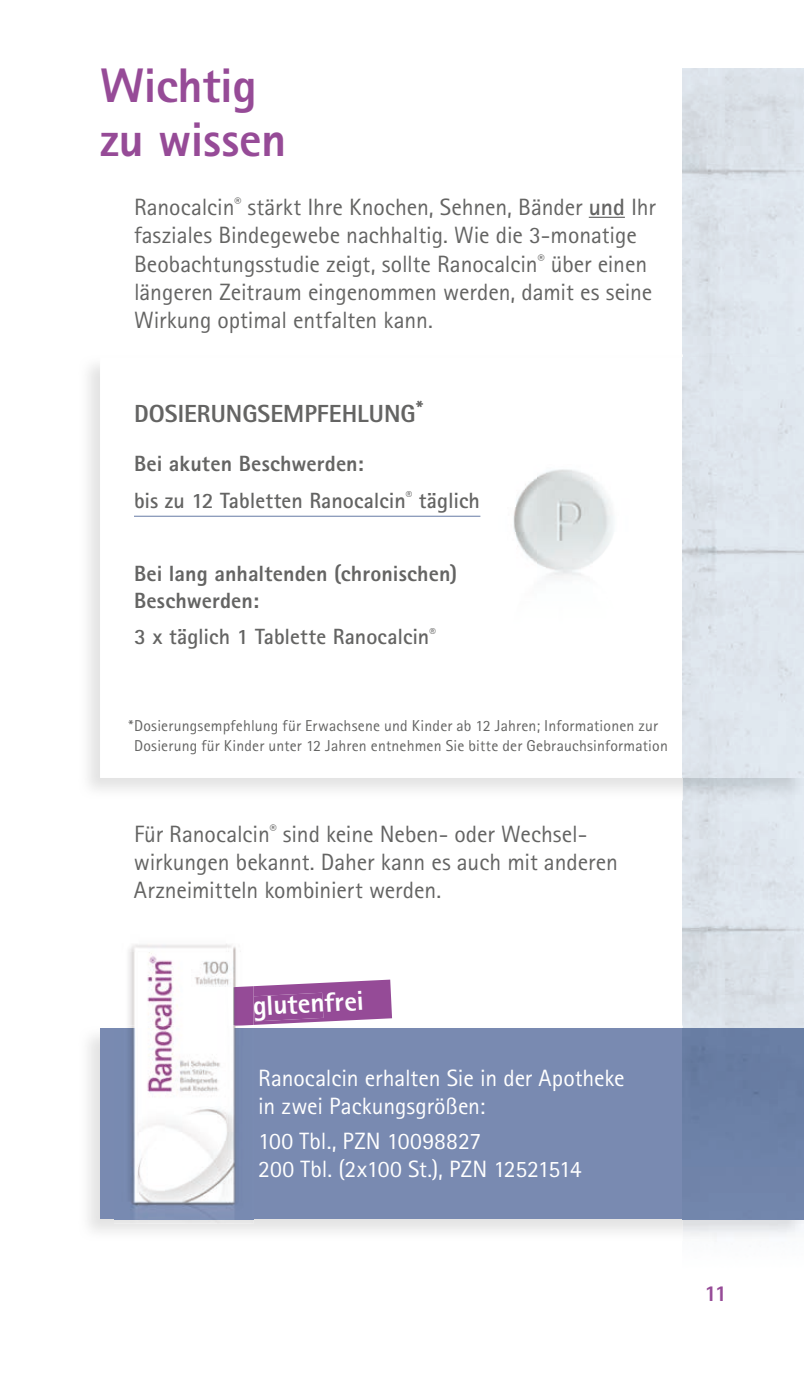
<style>
.page{position:relative;width:804px;height:1378px;background:#fff}
.page>*{position:absolute;margin:0;border:0;box-sizing:border-box;transform-origin:0 0}
.t1{font:800 48.6px/54px "Rotis Sans Serif";letter-spacing:-.01em;color:#964b97}
.t2{font:800 27.45px "Rotis Sans Serif";color:#fff}
.t3{font:800 24.75px "Rotis Sans Serif";color:#646463}
.t4{font:23.62px/28.3px "Rotis Sans Serif";letter-spacing:-.005em;color:#646463}
.t5{font:23.62px/28.3px "Rotis Sans Serif";letter-spacing:-.005em;color:#fff}
.t6{font:800 22.5px "Rotis Sans Serif";color:#964b97}
.t7{font:700 22.05px/36.4px "Rotis Sans Serif";color:#646463}
.t8{font:800 22.05px/27px "Rotis Sans Serif";letter-spacing:.005em;color:#646463}
.t9{font:15.75px/20.2px "Rotis Sans Serif";letter-spacing:.01em;color:#646463}
.s1{font-weight:700}
.s2{font-weight:800}
</style>
<div class="page">
<div style="left:682px;top:357px;width:122px;height:421px;background:#dfe6ee"></div>
<hr style="left:589px;top:217px;width:36px;height:1px;background:#646463">
<hr style="left:134px;top:516px;width:346px;height:1px;background:#788ab0">
<img style="left:507px;top:467px;width:110px;height:133px">
<div style="left:254px;top:1028px;width:428px;height:191px;background:#798ab1"></div>
<div style="left:682px;top:1028px;width:122px;height:191px;background:#6b80a6"></div>
<div style="left:100px;top:1028px;width:14px;height:191px;background:#798ab1"></div>
<svg style="left:254px;top:979px;width:138px;height:46px;background:#a669a8"></svg>
<img style="left:114px;top:944px;width:140px;height:279px">
<img style="left:114px;top:1028px;width:140px;height:191px">
<img style="left:227px;top:986px;width:27px;height:39px">
<svg style="left:229px;top:1025px;width:13px;height:1px"></svg>
<h1 class="t1" style="left:100px;top:58px;width:188px">Wichtig zu wissen</h1>
<p class="t4" style="left:134px;top:193px;width:523px">Ranocalcin<sup>®</sup> stärkt Ihre Knochen, Sehnen, Bänder <span class="s1">und</span> Ihr fasziales Bindegewebe nachhaltig. Wie die 3-monatige Beobachtungsstudie zeigt, sollte Ranocalcin<sup>®</sup> über einen längeren Zeitraum e ingenommen werden, damit es seine Wirkung optimal entfalten kann.</p>
<p class="t3" style="left:134px;top:398px;width:290px">DOSIERUNGSEMPFEHLUNG<sup>*</sup></p>
<p class="t7" style="left:134px;top:445px;width:347px"><span class="s2">Bei akuten Beschwerden:<br></span>bis zu 12 Tabletten Ranocalcin<sup>®</sup> täglich</p>
<p class="t8" style="left:134px;top:559px;width:324px">Bei lang anhaltenden (chronischen)<br>Beschwerden:</p>
<p class="t7" style="left:134px;top:618px;width:303px">3 x täglich 1 Tablette Ranocalcin<sup>®</sup></p>
<p class="t9" style="left:134px;top:715px;width:535px;text-indent:-5px">* Dosierungsempfehlung für Erwachsene und Kinder ab 12 Jahren; Informationen zur<br>Dosierung für Kinder unter 12 Jahren entnehmen Sie bitte der Gebrauchsinformation</p>
<p class="t4" style="left:134px;top:819px;width:485px">Für Ranocalcin<sup>®</sup> sind keine Neben- oder Wechsel&shy;wirkungen bekannt. Daher kann es auch mit anderen<br>Arzneimitteln kombiniert werden.</p>
<p class="t2" style="left:252px;top:988px;width:112px;rotate:-3deg">glutenfrei</p>
<p class="t5" style="left:258px;top:1063px;width:368px">Ranocalcin erhalten Sie in der Apotheke in zwei Packungsgrößen:</p>
<p class="t5" style="left:258px;top:1126px;width:325px">100 Tbl., PZN 10098827<br>200 Tbl. (2x100 St.), PZN 12521514</p>
<p class="t6" style="left:704px;top:1279px;width:24px">11</p>
</div>
